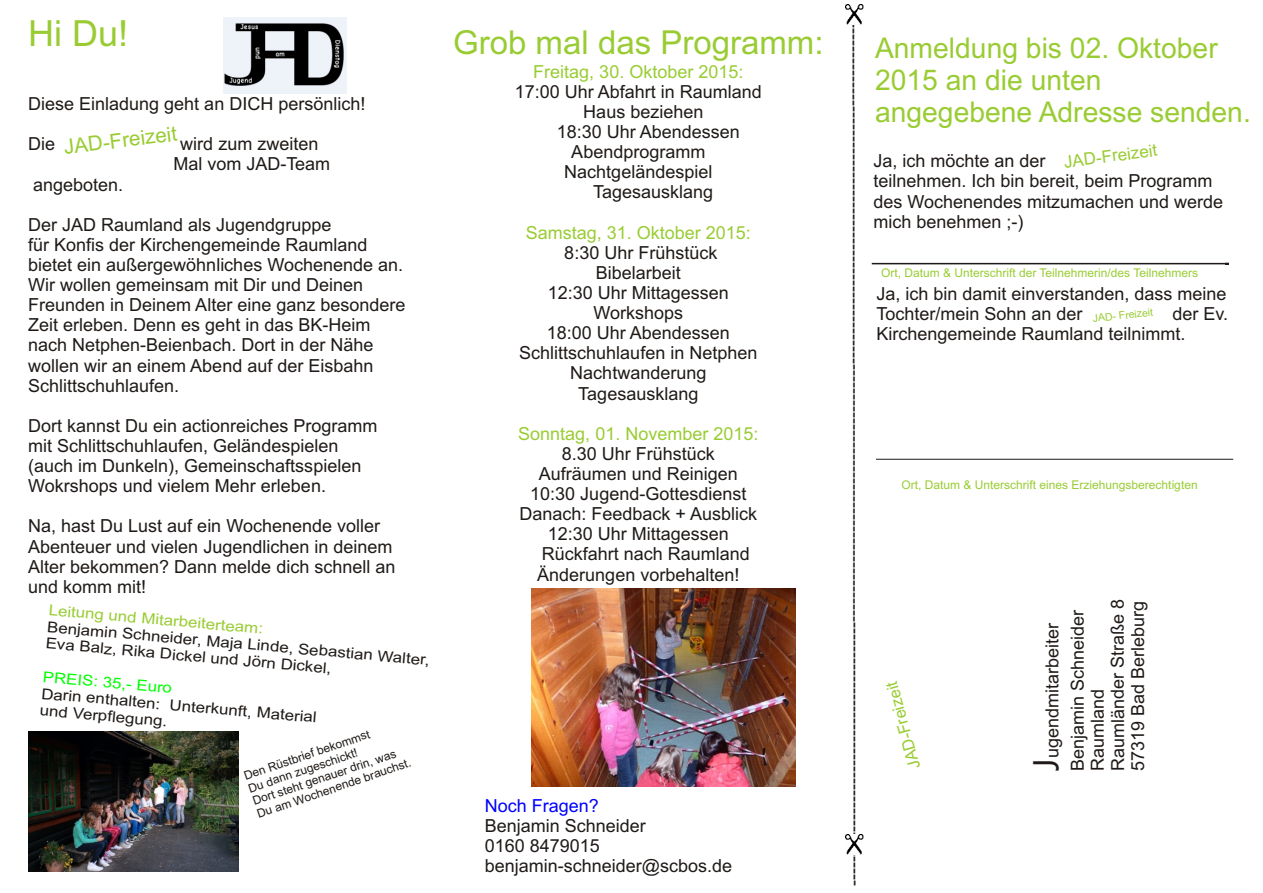
<style>
.page{position:relative;width:1263px;height:893px;background:#fff}
.page>*{position:absolute;margin:0;border:0;box-sizing:border-box;transform-origin:0 0}
.t1{font:36px "Arial";color:#9c3}
.t2{font:33px "Arial";color:#9c3}
.t3{font:28.65px/32px "Arial";color:#9c3}
.t4{font:20.7px "Arial";color:#9c3}
.t5{font:18px/20.1px "Arial";color:#1f1a17}
.t6{font:18px "Arial";color:#9c3}
.t7{font:18px "Arial";color:#00f}
.t8{font:17.1px "Arial";color:#9c3}
.t9{font:16.35px "Arial";color:#9c3}
.t10{font:15px/16.8px "Arial";color:#1f1a17;scale:1.13 1}
.t11{font:15px "Arial";color:#9c3;scale:1.13 1}
.t12{font:15px "Arial";color:#0f0;scale:1.13 1}
.t13{font:12px "Arial";color:#9c3}
.t14{font:12px/13.5px "Arial";color:#1f1a17}
.t15{font:10.5px "Arial";color:#9c3}
.s1{font-family:"Ebrima";font-size:36px}
</style>
<div class="page">
<svg style="left:871px;top:262px;width:358px;height:3px"></svg>
<hr style="left:876px;top:459px;width:357px;height:1px;background:#1f1a17">
<img style="left:845px;top:4px;width:18px;height:20px">
<img style="left:845px;top:835px;width:18px;height:20px">
<img style="left:223px;top:17px;width:123px;height:76px">
<img style="left:28px;top:731px;width:210px;height:140px">
<img style="left:531px;top:588px;width:264px;height:199px">
<h1 class="t1" style="left:28px;top:20px;width:102px">Hi Du!</h1>
<p class="t5" style="left:28px;top:95px;width:339px">Diese Einladung geht an DICH persönlich!</p>
<p class="t5" style="left:28px;top:136px;width:28px">Die</p>
<p class="t5" style="left:173px;top:136px;width:158px;text-align:center">wird zum zweiten<br>Mal vom JAD-Team</p>
<p class="t5" style="left:33px;top:176px;width:92px">angeboten.</p>
<p class="t5" style="left:28px;top:216px;width:379px">Der JAD Raumland als Jugendgruppe<br>für Konfis der Kirchengemeinde Raumland bietet ein außergewöhnliches Wochenende an.<br>Wir wollen gemeinsam mit Dir und Deinen Freunden in Deinem Alter eine ganz besondere Zeit erleben. Denn es geht in das BK-Heim nach Netphen-Beienbach. Dort in der Nähe wollen wir an einem Abend auf der Eisbahn Schlittschuhlaufen.</p>
<p class="t5" style="left:28px;top:417px;width:351px">Dort kannst Du ein actionreiches Programm mit Schlittschuhlaufen, Geländespielen (auch im Dunkeln), Gemeinschaftsspielen Wokrshops und vielem Mehr erleben.</p>
<p class="t5" style="left:28px;top:518px;width:369px">Na, hast Du Lust auf ein Wochenende voller Abenteuer und vielen Jugendlichen in deinem Alter bekommen? Dann melde dich schnell an und komm mit!</p>
<p class="t4" style="left:63px;top:139px;width:115px;rotate:-7deg">JAD-Freizeit</p>
<p class="t11" style="left:49px;top:604px;width:192px;rotate:5deg">Leitung und Mitarbeiterteam:</p>
<p class="t10" style="left:48px;top:619px;width:341px;rotate:5deg">Benjamin Schneider, Maja Linde, Sebastian Walter,<br>Eva Balz, Rika Dickel und Jörn Dickel,</p>
<p class="t10" style="left:42px;top:686px;width:246px;rotate:5deg">Darin enthalten: Unterkunft, Material und Verpflegung.</p>
<p class="t12" style="left:43px;top:671px;width:116px;rotate:5deg">PREIS: 35,- Euro</p>
<p class="t14" style="left:242px;top:771px;width:163px;rotate:-19deg">Den Rüstbrief bekommst<br>Du dann zugeschickt!<br>Dort steht genauer drin, was<br>Du am Wochenende brauchst.</p>
<h2 class="t2" style="left:453px;top:30px;width:372px">Grob mal das Programm:</h2>
<p class="t6" style="left:533px;top:65px;width:212px">Freitag, 30. Oktober 2015:</p>
<p class="t5" style="left:515px;top:83px;width:249px">17:00 Uhr Abfahrt in Raumland</p>
<p class="t5" style="left:583px;top:103px;width:122px">Haus beziehen</p>
<p class="t5" style="left:557px;top:123px;width:185px">18:30 Uhr Abendessen</p>
<p class="t5" style="left:571px;top:143px;width:136px">Abendprogramm</p>
<p class="t5" style="left:564px;top:164px;width:150px">Nachtgeländespiel</p>
<p class="t5" style="left:593px;top:184px;width:122px">Tagesausklang</p>
<p class="t6" style="left:526px;top:226px;width:227px">Samstag, 31. Oktober 2015:</p>
<p class="t5" style="left:519px;top:244px;width:240px;text-align:center">8:30 Uhr Frühstück<br>Bibelarbeit<br>12:30 Uhr Mittagessen<br>Workshops<br>18:00 Uhr Abendessen<br>Schlittschuhlaufen in Netphen<br>Nachtwanderung<br>Tagesausklang</p>
<p class="t6" style="left:518px;top:427px;width:242px">Sonntag, 01. November 2015:</p>
<p class="t5" style="left:562px;top:445px;width:155px">8.30 Uhr Frühstück</p>
<p class="t5" style="left:539px;top:465px;width:201px">Aufräumen und Reinigen</p>
<p class="t5" style="left:530px;top:485px;width:218px">10:30 Jugend-Gottesdienst</p>
<p class="t5" style="left:519px;top:505px;width:239px">Danach: Feedback + Ausblick</p>
<p class="t5" style="left:548px;top:526px;width:183px">12:30 Uhr Mittagessen</p>
<p class="t5" style="left:542px;top:546px;width:210px">Rückfahrt nach Raumland</p>
<p class="t5" style="left:537px;top:566px;width:204px">Änderungen vorbehalten!</p>
<p class="t7" style="left:485px;top:799px;width:116px">Noch Fragen?</p>
<p class="t5" style="left:485px;top:817px;width:249px">Benjamin Schneider<br>0160 8479015 benjamin-schneider@scbos.de</p>
<p class="t5" style="left:844px;top:885px;width:877px;rotate:-90deg">--------------------------------------------------------------------------------------------------------------------------------------------------</p>
<h3 class="t3" style="left:875px;top:34px;width:377px">Anmeldung bis 02. Oktober<br>2015 an die unten angegebene Adresse senden.</h3>
<p class="t8" style="left:1063px;top:155px;width:95px;rotate:-7deg">JAD-Freizeit</p>
<p class="t5" style="left:873px;top:153px;width:351px">Ja, ich möchte an der<br>teilnehmen. Ich bin bereit, beim Programm des Wochenendes mitzumachen und werde mich benehmen ;-)</p>
<p class="t13" style="left:881px;top:268px;width:319px">Ort, Datum &amp; Unterschrift der Teilnehmerin/des Teilnehmers</p>
<p class="t5" style="left:876px;top:285px;width:352px">Ja, ich bin damit einverstanden, dass meine<br>Tochter/mein Sohn an der</p>
<p class="t5" style="left:876px;top:305px;width:353px;text-indent:296px">der Ev.<br>Kirchengemeinde Raumland teilnimmt.</p>
<p class="t15" style="left:1092px;top:314px;width:62px;rotate:-6deg">JAD- Freizeit</p>
<p class="t13" style="left:901px;top:480px;width:298px">Ort, Datum &amp; Unterschrift eines Erziehungsberechtigten</p>
<p class="t9" style="left:909px;top:770px;width:91px;rotate:-105deg">JAD-Freizeit</p>
<p class="t5" style="left:1041px;top:771px;width:163px;line-height:25.3px;rotate:-90deg"><span class="s1">J</span>ugendmitarbeiter<br>Benjamin Schneider</p>
<p class="t5" style="left:1089px;top:771px;width:174px;rotate:-90deg">Raumland<br>Raumländer Straße 8<br>57319 Bad Berleburg</p>
</div>
